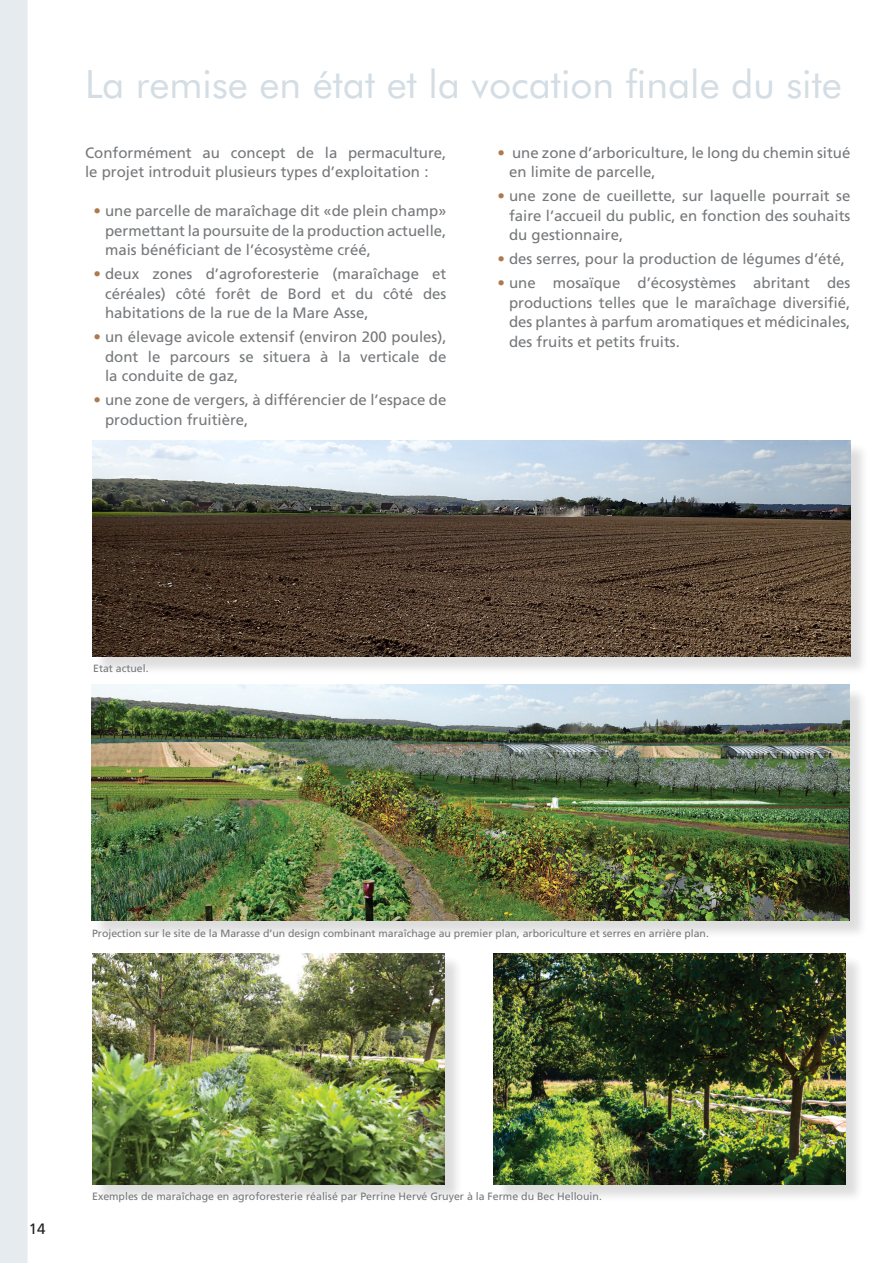
<style>
.page{position:relative;width:893px;height:1263px;background:#fff}
.page>*{position:absolute;margin:0;border:0;box-sizing:border-box;transform-origin:0 0}
.t1{font:39px "Futura BT";color:#d3dde3}
.t2{font:15px/19.5px "Frutiger LT Std";color:#76787b;text-align:justify}
.t3{font:15px "Frutiger LT Std";color:#231f20}
.t4{font:10.65px "Frutiger LT Std";color:#76787b}
.t5{font:10.5px "Frutiger LT Std";color:#76787b}
.s1{color:#af794e}
</style>
<div class="page">
<img style="left:0;top:0;width:851px;height:1263px">
<div style="left:93px;top:687px;width:775px;height:252px;background:#231f20;opacity:.15"></div>
<img style="left:91px;top:685px;width:758px;height:235px">
<div style="left:94px;top:442px;width:775px;height:234px;background:#231f20;opacity:.15"></div>
<img style="left:92px;top:440px;width:758px;height:217px">
<div style="left:94px;top:956px;width:369px;height:247px;background:#231f20;opacity:.15"></div>
<img style="left:92px;top:953px;width:352px;height:231px">
<div style="left:496px;top:956px;width:369px;height:247px;background:#231f20;opacity:.15"></div>
<img style="left:494px;top:953px;width:352px;height:231px">
<p class="t1" style="left:85px;top:60px;width:758px">La remise en état et la vocation finale du site</p>
<p class="t2" style="left:85px;top:143px;width:363px">Conformément au concept de la permaculture, le projet introduit plusieurs types d’exploitation :</p>
<p class="t2" style="left:105px;top:202px;width:343px;text-indent:-12px"><span class="s1">•</span> une parcelle de maraîchage dit «de plein champ» permettant la poursuite de la production actuelle, mais bénéficiant de l’écosystème créé,</p>
<p class="t2" style="left:105px;top:265px;width:343px;text-indent:-12px"><span class="s1">•</span> deux zones d’agroforesterie (maraîchage et céréales) côté forêt de Bord et du côté des habitations de la rue de la Mare Asse,</p>
<p class="t2" style="left:105px;top:328px;width:343px;text-indent:-12px"><span class="s1">•</span> un élevage avicole extensif (environ 200 poules), dont le parcours se situera à la verticale de la conduite de gaz,</p>
<p class="t2" style="left:105px;top:391px;width:343px;text-indent:-12px"><span class="s1">•</span> une zone de vergers, à différencier de l’espace de production fruitière,</p>
<p class="t2" style="left:509px;top:143px;width:343px;text-indent:-12px"><span class="s1">•</span> une zone d’arboriculture, le long du chemin situé en limite de parcelle,</p>
<p class="t2" style="left:509px;top:187px;width:343px;text-indent:-12px"><span class="s1">•</span> une zone de cueillette, sur laquelle pourrait se faire l’accueil du public, en fonction des souhaits du gestionnaire,</p>
<p class="t2" style="left:497px;top:250px;width:349px"><span class="s1">•</span> des serres, pour la production de légumes d’été,</p>
<p class="t2" style="left:509px;top:274px;width:343px;text-indent:-12px"><span class="s1">•</span> une mosaïque d’écosystèmes abritant des productions telles que le maraîchage diversifié, des plantes à parfum aromatiques et médicinales, des fruits et petits fruits.</p>
<p class="t5" style="left:93px;top:662px;width:57px">Etat actuel.</p>
<p class="t5" style="left:92px;top:927px;width:618px">Projection sur le site de la Marasse d’un design combinant maraîchage au premier plan, arboriculture et serres en arrière plan.</p>
<p class="t3" style="left:29px;top:1220px;width:18px">14</p>
<p class="t4" style="left:92px;top:1190px;width:511px">Exemples de maraîchage en agroforesterie réalisé par Perrine Hervé Gruyer à la Ferme du Bec Hellouin.</p>
</div>
